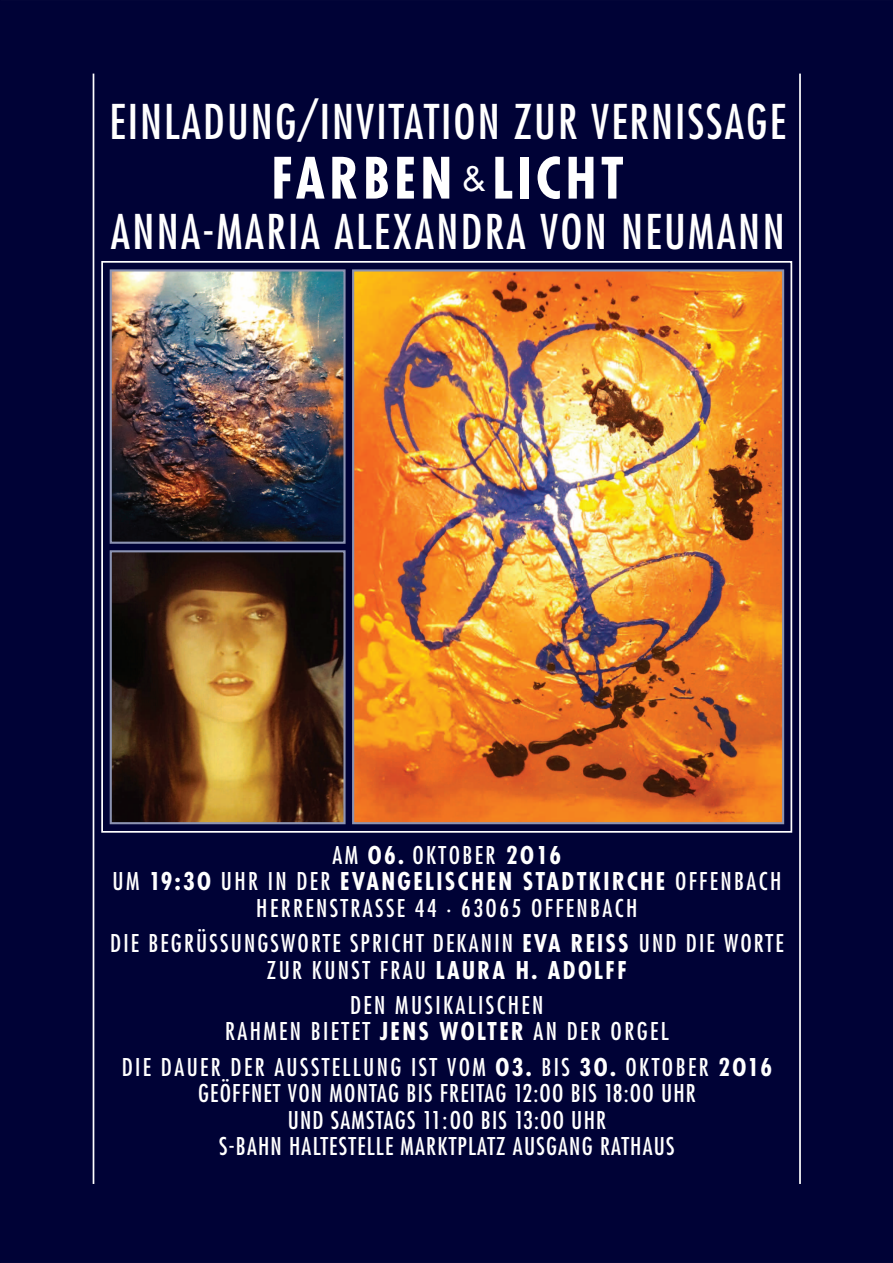
<style>
.page{position:relative;width:893px;height:1263px;background:#fff}
.page>*{position:absolute;margin:0;border:0;box-sizing:border-box;transform-origin:0 0}
.t1{font:700 condensed 55.5px "Futura";letter-spacing:.08em;color:#fff}
.t2{font:condensed 46.65px "Futura";letter-spacing:.045em;color:#fff}
.t3{font:condensed 23.85px/26.4px "Futura";letter-spacing:.09em;color:#fff;text-align:center}
.t4{font:condensed 23.85px/26.4px "Futura";letter-spacing:.05em;color:#fff;text-align:center}
.s1{font-weight:400;font-stretch:normal;font-size:32.7px}
.s2{font-weight:700}
</style>
<div class="page">
<div style="left:0;top:0;width:892px;height:1263px;background:#000236"></div>
<hr style="left:93px;top:74px;width:1px;height:1110px;background:#fff">
<hr style="left:799px;top:74px;width:1px;height:1110px;background:#fff">
<img style="left:113px;top:553px;width:229px;height:268px">
<div style="left:110px;top:550px;width:235px;height:274px;border:2px solid #8c93b2"></div>
<img style="left:355px;top:272px;width:426px;height:549px">
<div style="left:352px;top:269px;width:432px;height:555px;border:2px solid #8c93b2"></div>
<img style="left:113px;top:272px;width:229px;height:269px">
<div style="left:110px;top:269px;width:235px;height:275px;border:2px solid #8c93b2"></div>
<h2 class="t2" style="left:109px;top:101px;width:678px">EINLADUNG/INVITATION ZUR VERNISSAGE</h2>
<h1 class="t1" style="left:271px;top:154px;width:354px">FARBEN <span class="s1">&amp;</span> LICHT</h1>
<h2 class="t2" style="left:111px;top:210px;width:675px">ANNA-MARIA ALEXANDRA VON NEUMANN</h2>
<p class="t3" style="left:112px;top:844px;width:670px">AM <span class="s2">O6.</span> OKTOBER <span class="s2">2O16<br></span>UM <span class="s2">19:3O</span> UHR IN DER <span class="s2">EVANGELISCHEN STADTKIRCHE</span> OFFENBACH<br>HERRENSTRASSE 44 · 63O65 OFFENBACH</p>
<p class="t3" style="left:110px;top:932px;width:675px">DIE BEGRÜSSUNGSWORTE SPRICHT DEKANIN <span class="s2">EVA REISS</span> UND DIE WORTE<br>ZUR KUNST FRAU <span class="s2">LAURA H. ADOLFF</span></p>
<p class="t3" style="left:225px;top:994px;width:445px">DEN MUSIKALISCHEN<br>RAHMEN BIETET <span class="s2">JENS WOLTER</span> AN DER ORGEL</p>
<p class="t4" style="left:122px;top:1056px;width:652px">DIE DAUER DER AUSSTELLUNG IST VOM <span class="s2">O3.</span> BIS <span class="s2">3O.</span> OKTOBER <span class="s2">2O16<br></span>GEÖFFNET VON MONTAG BIS FREITAG 12:OO BIS 18:OO UHR<br>UND SAMSTAGS 11:OO BIS 13:OO UHR<br>S-BAHN HALTESTELLE MARKTPLATZ AUSGANG RATHAUS</p>
</div>
